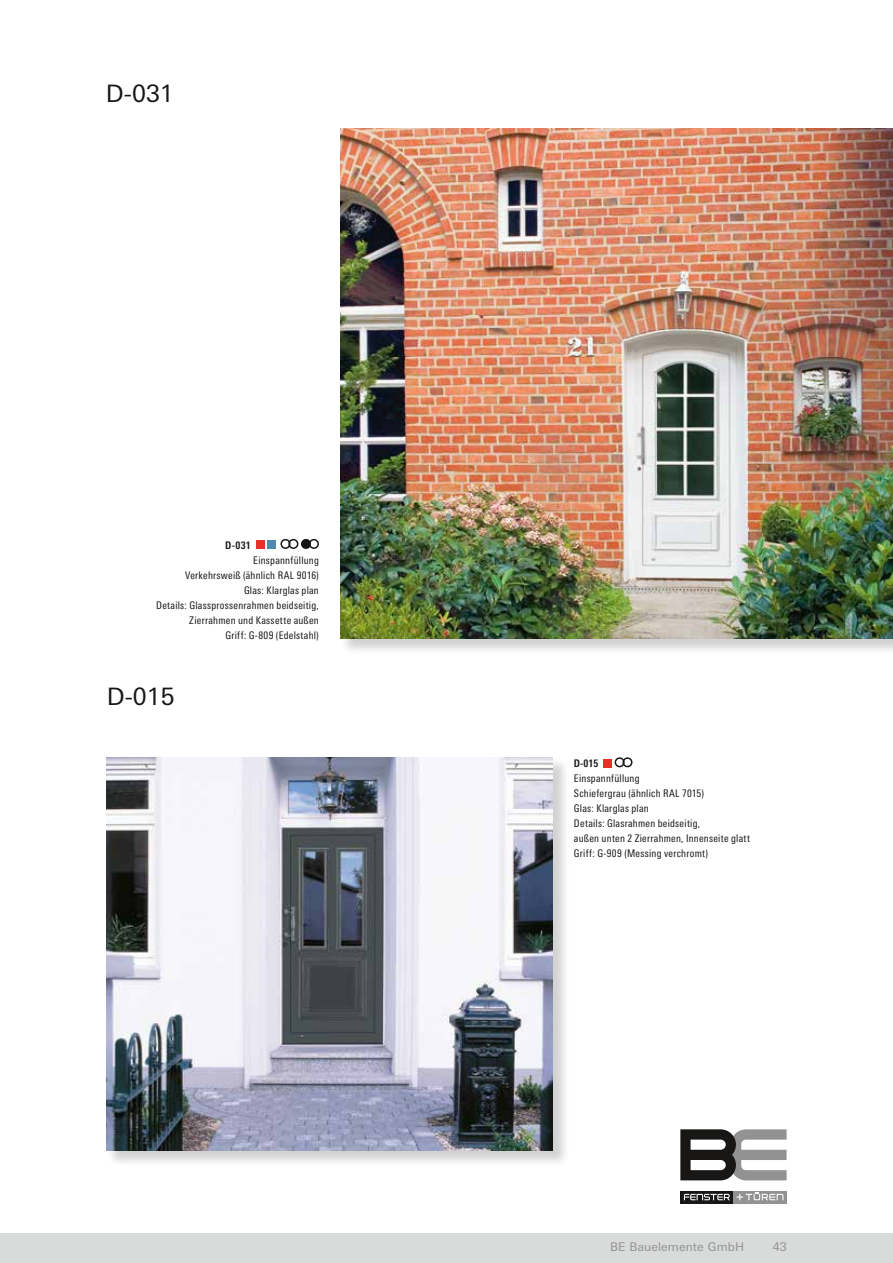
<style>
.page{position:relative;width:893px;height:1263px;background:#fff}
.page>*{position:absolute;margin:0;border:0;box-sizing:border-box;transform-origin:0 0}
.t1{font:24px "LT Univers Basic";color:#181716}
.t2{font:12px "LT Univers Basic";letter-spacing:.01em;color:#919291}
.t3{font:condensed 10.5px/15px "LT Univers";letter-spacing:.02em;color:#181716;text-align:right}
.t4{font:700 condensed 10.5px "LT Univers";letter-spacing:.005em;color:#181716}
</style>
<div class="page">
<div style="left:0;top:1233px;width:893px;height:30px;background:#d9dada"></div>
<svg style="left:680px;top:1191px;width:53px;height:12px"></svg>
<div style="left:733px;top:1190px;width:54px;height:13px;background:#919291"></div>
<svg style="left:684px;top:1194px;width:46px;height:6px"></svg>
<svg style="left:737px;top:1193px;width:46px;height:7px"></svg>
<svg style="left:680px;top:1129px;width:107px;height:51px"></svg>
<div style="left:340px;top:129px;width:553px;height:526px;background:#181716;opacity:.2"></div>
<img style="left:340px;top:129px;width:553px;height:510px">
<div style="left:256px;top:540px;width:8px;height:9px;background:#e73027"></div>
<div style="left:267px;top:540px;width:8px;height:9px;background:#4f89ad"></div>
<div style="left:280px;top:539px;width:11px;height:10px;border:2px solid #181716;border-radius:50%"></div>
<div style="left:288px;top:539px;width:10px;height:10px;border:2px solid #181716;border-radius:50%"></div>
<div style="left:302px;top:540px;width:8px;height:8px;background:#181716;border-radius:50%"></div>
<div style="left:301px;top:539px;width:10px;height:10px;border:2px solid #181716;border-radius:50%"></div>
<div style="left:309px;top:539px;width:10px;height:10px;border:2px solid #181716;border-radius:50%"></div>
<div style="left:604px;top:759px;width:8px;height:8px;background:#e73027"></div>
<div style="left:615px;top:757px;width:10px;height:10px;border:2px solid #181716;border-radius:50%"></div>
<div style="left:622px;top:757px;width:10px;height:10px;border:2px solid #181716;border-radius:50%"></div>
<div style="left:107px;top:757px;width:462px;height:410px;background:#181716;opacity:.2"></div>
<img style="left:106px;top:757px;width:447px;height:394px">
<svg style="left:651px;top:558px;width:4px;height:3px"></svg>
<svg style="left:299px;top:1034px;width:5px;height:4px"></svg>
<h1 class="t1" style="left:106px;top:80px;width:69px">D-031</h1>
<p class="t4" style="left:225px;top:539px;width:27px">D-031</p>
<p class="t3" style="left:156px;top:553px;width:164px">Einspannfüllung<br>Verkehrsweiß (ähnlich RAL 9016)<br>Glas: Klarglas plan<br>Details: Glassprossenrahmen beidseitig,<br>Zierrahmen und Kassette außen<br>Griff: G-809 (Edelstahl)</p>
<h1 class="t1" style="left:107px;top:682px;width:69px">D-015</h1>
<p class="t4" style="left:574px;top:757px;width:26px">D-015</p>
<p class="t3" style="left:574px;top:771px;width:178px;text-align:left">Einspannfüllung<br>Schiefergrau (ähnlich RAL 7015)<br>Glas: Klarglas plan<br>Details: Glasrahmen beidseitig,<br>außen unten 2 Zierrahmen, Innenseite glatt<br>Griff: G-909 (Messing verchromt)</p>
<p class="t2" style="left:610px;top:1240px;width:136px">BE Bauelemente GmbH</p>
<p class="t2" style="left:773px;top:1240px;width:16px">43</p>
</div>
